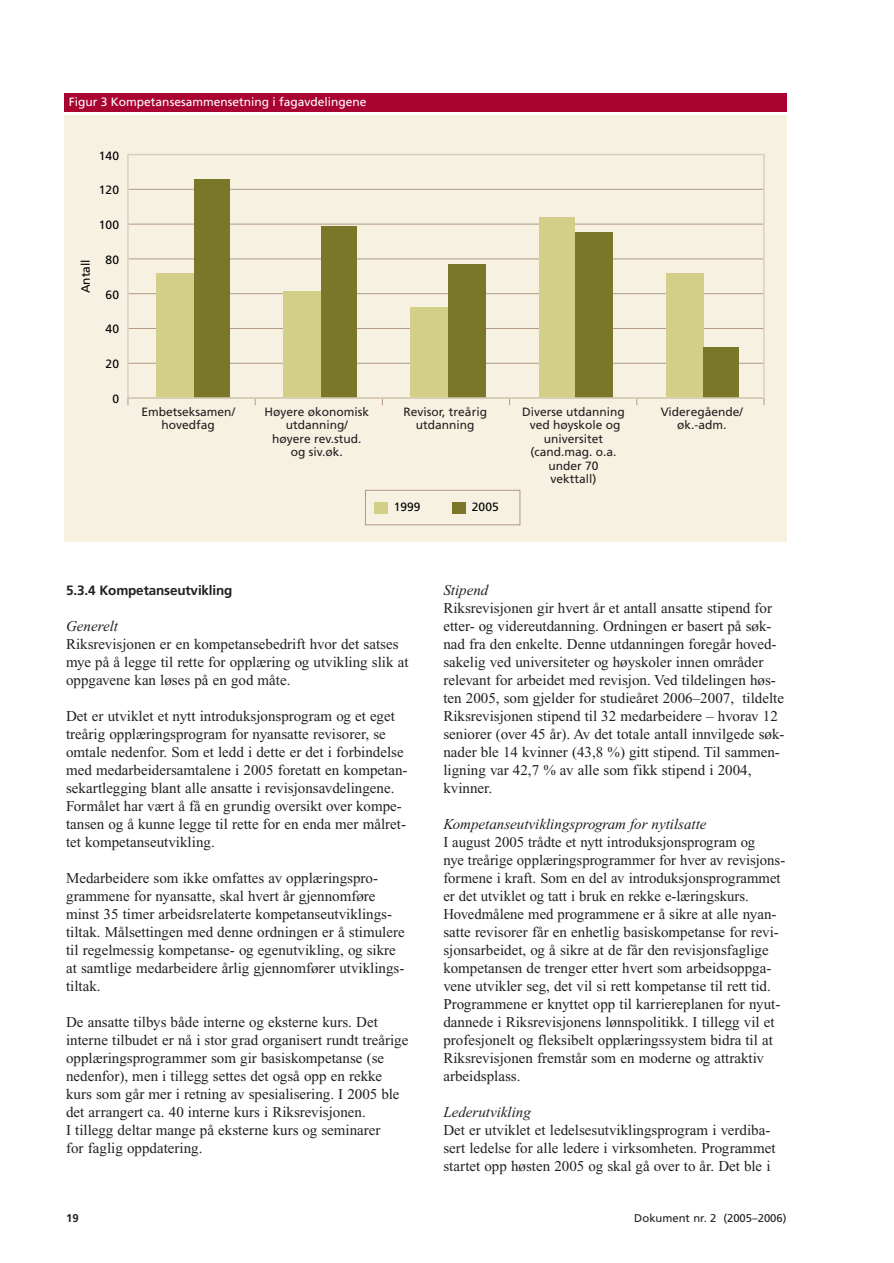
<style>
.page{position:relative;width:894px;height:1263px;background:#fff}
.page>*{position:absolute;margin:0;border:0;box-sizing:border-box;transform-origin:0 0}
.t1{font:15px/18px "Times";color:#231f20}
.t2{font:italic 15px "Times";color:#231f20}
.t3{font:700 13.5px "Frutiger";letter-spacing:-.01em;color:#231f20}
.t4{font:12px/13.5px "Frutiger";color:#231f20;text-align:center}
.t5{font:12px "Frutiger";color:#fff}
.t6{font:12px "Frutiger";color:#000001}
.t7{font:11.25px "Frutiger";color:#231f20}
.t8{font:700 11.25px "Frutiger";color:#231f20}
</style>
<div class="page">
<svg style="left:64px;top:93px;width:723px;height:449px;background:#e5d9c2"></svg>
<p class="t5" style="left:69px;top:97px;width:299px">Figur 3 Kompetansesammensetning i fagavdelingene</p>
<p class="t6" style="left:81px;top:293px;width:36px;rotate:-90deg">Antall</p>
<p class="t6" style="left:99px;top:150px;width:22px">140</p>
<p class="t6" style="left:99px;top:185px;width:22px">120</p>
<p class="t6" style="left:99px;top:220px;width:22px">100</p>
<p class="t6" style="left:106px;top:255px;width:15px">80</p>
<p class="t6" style="left:106px;top:289px;width:15px">60</p>
<p class="t6" style="left:106px;top:324px;width:15px">40</p>
<p class="t6" style="left:106px;top:359px;width:15px">20</p>
<p class="t6" style="left:112px;top:393px;width:8px">0</p>
<p class="t4" style="left:141px;top:405px;width:95px">Embetseksamen/ hovedfag</p>
<p class="t4" style="left:403px;top:405px;width:85px">Revisor, treårig utdanning</p>
<p class="t4" style="left:522px;top:405px;width:104px">Diverse utdanning ved høyskole og universitet (cand.mag. o.a. under 70<br>vekttall)</p>
<p class="t4" style="left:660px;top:405px;width:83px">Videregående/ øk.-adm.</p>
<p class="t4" style="left:264px;top:405px;width:106px">Høyere økonomisk utdanning/<br>høyere rev.stud. og siv.øk.</p>
<p class="t6" style="left:394px;top:502px;width:28px">1999</p>
<p class="t6" style="left:472px;top:502px;width:28px">2005</p>
<p class="t3" style="left:66px;top:584px;width:168px">5.3.4 Kompetanseutvikling</p>
<p class="t2" style="left:66px;top:620px;width:53px">Generelt</p>
<p class="t1" style="left:66px;top:636px;width:344px">Riksrevisjonen er en kompetansebedrift hvor det satses mye på å legge til rette for opplæring og utvikling slik at oppgavene kan løses på en god måte.</p>
<p class="t1" style="left:66px;top:708px;width:343px">Det er utviklet et nytt introduksjonsprogram og et eget treårig opplæringsprogram for nyansatte revisorer, se omtale nedenfor. Som et ledd i dette er det i forbindelse med medarbeidersamtalene i 2005 foretatt en kompetan&shy;sekartlegging blant alle ansatte i revisjonsavdelingene.<br>Formålet har vært å få en grundig oversikt over kompe&shy;tansen og å kunne legge til rette for en enda mer målret&shy;tet kompetanseutvikling.</p>
<p class="t1" style="left:66px;top:870px;width:340px">Medarbeidere som ikke omfattes av opplæringspro&shy;grammene for nyansatte, skal hvert år gjennomføre minst 35 timer arbeidsrelaterte kompetanseutviklings&shy;tiltak. Målsettingen med denne ordningen er å stimulere til regelmessig kompetanse- og egenutvikling, og sikre at samtlige medarbeidere årlig gjennomfører utviklings&shy;tiltak.</p>
<p class="t1" style="left:66px;top:1014px;width:344px">De ansatte tilbys både interne og eksterne kurs. Det interne tilbudet er nå i stor grad organisert rundt treårige opplæringsprogrammer som gir basiskompetanse (se nedenfor), men i tillegg settes det også opp en rekke kurs som går mer i retning av spesialisering. I 2005 ble det arrangert ca. 40 interne kurs i Riksrevisjonen.<br>I tillegg deltar mange på eksterne kurs og seminarer<br>for faglig oppdatering.</p>
<p class="t2" style="left:443px;top:584px;width:46px">Stipend</p>
<p class="t1" style="left:443px;top:600px;width:342px">Riksrevisjonen gir hvert år et antall ansatte stipend for etter- og videreutdanning. Ordningen er basert på søk&shy;nad fra den enkelte. Denne utdanningen foregår hoved&shy;sakelig ved universiteter og høyskoler innen områder relevant for arbeidet med revisjon. Ved tildelingen høs&shy;ten 2005, som gjelder for studieåret 2006–2007, tildelte Riksrevisjonen stipend til 32 medarbeidere – hvorav 12 seniorer (over 45 år). Av det totale antall innvilgede søk&shy;nader ble 14 kvinner (43,8 %) gitt stipend. Til sammen&shy;ligning var 42,7 % av alle som fikk stipend i 2004, kvinner.</p>
<p class="t2" style="left:443px;top:818px;width:264px">Kompetanseutviklingsprogram for nytilsatte</p>
<p class="t1" style="left:443px;top:834px;width:343px">I august 2005 trådte et nytt introduksjonsprogram og<br>nye treårige opplæringsprogrammer for hver av revisjons&shy;formene i kraft. Som en del av introduksjonsprogrammet er det utviklet og tatt i bruk en rekke e-læringskurs.<br>Hovedmålene med programmene er å sikre at alle nyan&shy;satte revisorer får en enhetlig basiskompetanse for revi&shy;sjonsarbeidet, og å sikre at de får den revisjonsfaglige kompetansen de trenger etter hvert som arbeidsoppga&shy;vene utvikler seg, det vil si rett kompetanse til rett tid.<br>Programmene er knyttet opp til karriereplanen for nyut&shy;dannede i Riksrevisjonens lønnspolitikk. I tillegg vil et profesjonelt og fleksibelt opplæringssystem bidra til at Riksrevisjonen fremstår som en moderne og attraktiv arbeidsplass.</p>
<p class="t2" style="left:443px;top:1106px;width:89px">Lederutvikling</p>
<p class="t1" style="left:443px;top:1122px;width:333px">Det er utviklet et ledelsesutviklingsprogram i verdiba&shy;sert ledelse for alle ledere i virksomheten. Programmet startet opp høsten 2005 og skal gå over to år. Det ble i</p>
<p class="t8" style="left:66px;top:1213px;width:14px">19</p>
<p class="t7" style="left:634px;top:1213px;width:154px">Dokument nr. 2 (2005–2006)</p>
</div>
